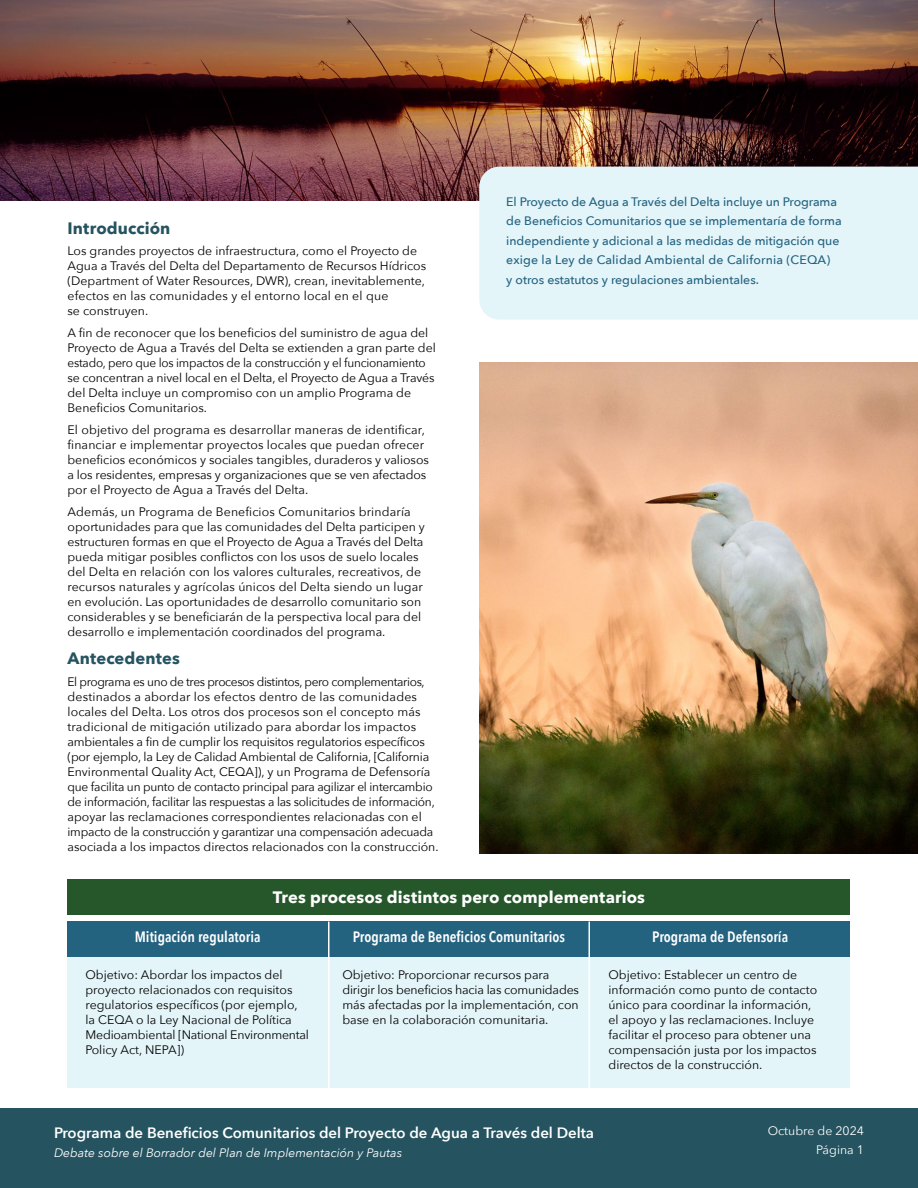
<style>
.page{position:relative;width:918px;height:1188px;background:#fff}
.page>*{position:absolute;margin:0;border:0;box-sizing:border-box;transform-origin:0 0}
.t1{font:700 16.5px "Avenir Next";letter-spacing:.005em;color:#fff}
.t2{font:700 16.5px "Avenir Next";letter-spacing:.005em;color:#255360}
.t3{font:600 15px "Avenir Next Condensed";color:#fff}
.t4{font:600 15px "Avenir Next";color:#fff}
.body{font:12.3px/15px "Avenir Next";color:#000}
.Side_bar{font:500 12.3px/19.5px "Avenir Next";color:#246380}
.t5{font:italic 12.3px "Avenir Next";color:#fff}
.body-2{font:12.3px "Avenir Next";color:#fff}
</style>
<div class="page">
<img style="left:0;top:0;width:918px;height:200px">
<div style="left:68px;top:956px;width:782px;height:132px;background:#e4f5fa"></div>
<div style="left:68px;top:879px;width:782px;height:36px;background:#26572b"></div>
<div style="left:68px;top:922px;width:782px;height:35px;background:#246380"></div>
<hr style="left:328px;top:922px;width:2px;height:166px;background:#fff">
<hr style="left:588px;top:922px;width:2px;height:166px;background:#fff">
<div style="left:0;top:1108px;width:918px;height:80px;background:#255360"></div>
<div style="left:479px;top:167px;width:439px;height:153px;background:#e4f5fa"></div>
<img style="left:479px;top:363px;width:439px;height:490px">
<h3 class="t2" style="left:68px;top:214px;width:104px">Introducción</h3>
<p class="body" style="left:68px;top:243px;width:360px">Los grandes proyectos de infraestructura, como el Proyecto de Agua a Través del Delta del Departamento de Recursos Hídricos (Department of Water Resources, DWR), crean, inevitablemente, efectos en las comunidades y el entorno local en el que<br>se construyen.</p>
<p class="body" style="left:67px;top:325px;width:370px">A fin de reconocer que los beneficios del suministro de agua del Proyecto de Agua a Través del Delta se extienden a gran parte del estado, pero que los impactos de la construcción y el funcionamiento se concentran a nivel local en el Delta, el Proyecto de Agua a Través del Delta incluye un compromiso con un amplio Programa de Beneficios Comunitarios.</p>
<p class="body" style="left:67px;top:422px;width:363px">El objetivo del programa es desarrollar maneras de identificar, financiar e implementar proyectos locales que puedan ofrecer beneficios económicos y sociales tangibles, duraderos y valiosos a los residentes, empresas y organizaciones que se ven afectados por el Proyecto de Agua a Través del Delta.</p>
<p class="body" style="left:67px;top:503px;width:359px">Además, un Programa de Beneficios Comunitarios brindaría oportunidades para que las comunidades del Delta participen y estructuren formas en que el Proyecto de Agua a Través del Delta pueda mitigar posibles conflictos con los usos de suelo locales del Delta en relación con los valores culturales, recreativos, de recursos naturales y agrícolas únicos del Delta siendo un lugar en evolución. Las oportunidades de desarrollo comunitario son considerables y se beneficiarán de la perspectiva local para del desarrollo e implementación coordinados del programa.</p>
<h3 class="t2" style="left:68px;top:644px;width:114px">Antecedentes</h3>
<p class="body" style="left:68px;top:674px;width:373px">El programa es uno de tres procesos distintos, pero complementarios, destinados a abordar los efectos dentro de las comunidades locales del Delta. Los otros dos procesos son el concepto más tradicional de mitigación utilizado para abordar los impactos ambientales a fin de cumplir los requisitos regulatorios específicos (por ejemplo, la Ley de Calidad Ambiental de California, [California Environmental Quality Act, CEQA]), y un Programa de Defensoría que facilita un punto de contacto principal para agilizar el intercambio de información, facilitar las respuestas a las solicitudes de información, apoyar las reclamaciones correspondientes relacionadas con el impacto de la construcción y garantizar una compensación adecuada asociada a los impactos directos relacionados con la construcción.</p>
<p class="Side_bar" style="left:506px;top:191px;width:337px">El Proyecto de Agua a Través del Delta incluye un Programa de Beneficios Comunitarios que se implementaría de forma independiente y adicional a las medidas de mitigación que exige la Ley de Calidad Ambiental de California (CEQA)<br>y otros estatutos y regulaciones ambientales.</p>
<h3 class="t1" style="left:273px;top:883px;width:374px">Tres procesos distintos pero complementarios</h3>
<h4 class="t3" style="left:135px;top:924px;width:127px">Mitigación regulatoria</h4>
<p class="body" style="left:86px;top:967px;width:225px">Objetivo: Abordar los impactos del proyecto relacionados con requisitos regulatorios específicos (por ejemplo, la CEQA o la Ley Nacional de Política Medioambiental [National Environmental Policy Act, NEPA])</p>
<h4 class="t3" style="left:353px;top:924px;width:214px">Programa de Beneficios Comunitarios</h4>
<p class="body" style="left:342px;top:967px;width:238px">Objetivo: Proporcionar recursos para dirigir los beneficios hacia las comunidades más afectadas por la implementación, con base en la colaboración comunitaria.</p>
<h4 class="t3" style="left:652px;top:924px;width:137px">Programa de Defensoría</h4>
<p class="body" style="left:609px;top:967px;width:210px">Objetivo: Establecer un centro de información como punto de contacto único para coordinar la información, el apoyo y las reclamaciones. Incluye facilitar el proceso para obtener una compensación justa por los impactos directos de la construcción.</p>
<p class="t4" style="left:54px;top:1120px;width:542px">Programa de Beneficios Comunitarios del Proyecto de Agua a Través del Delta</p>
<p class="t5" style="left:54px;top:1142px;width:350px">Debate sobre el Borrador del Plan de Implementación y Pautas</p>
<p class="body-2" style="left:768px;top:1121px;width:98px">Octubre de 2024</p>
<p class="body-2" style="left:816px;top:1140px;width:49px">Página 1</p>
</div>
